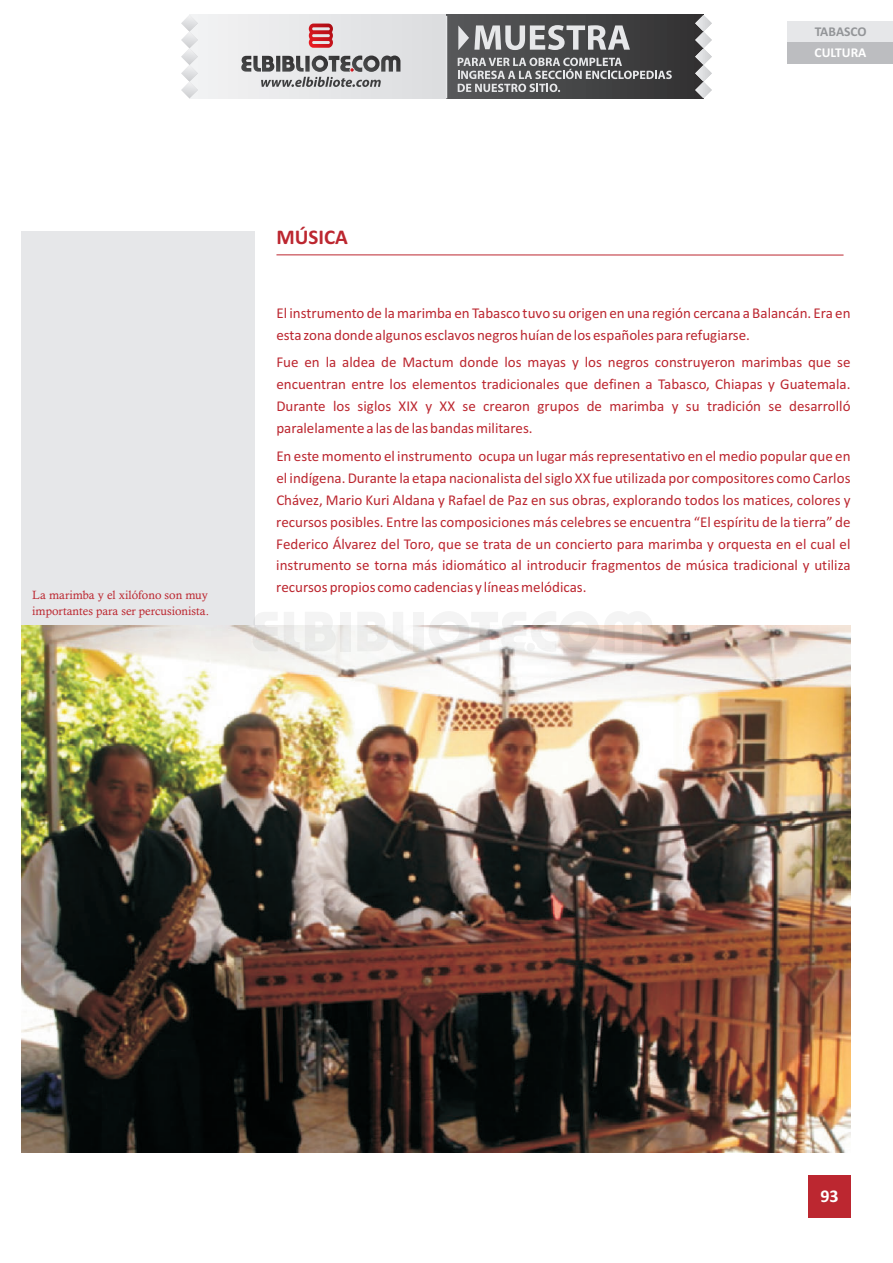
<style>
.page{position:relative;width:893px;height:1263px;background:#fff}
.page>*{position:absolute;margin:0;border:0;box-sizing:border-box;transform-origin:0 0}
.t1{font:700 21px "Calibri";color:#bc2730}
.t2{font:700 18px "Calibri";color:#fff}
.t3{font:15px/21.9px "Calibri";color:#bc2730;text-align:justify}
.t4{font:700 13.5px "Calibri";color:#939598}
.t5{font:700 13.5px "Calibri";color:#fff}
.t6{font:12px/16.6px "Calisto";color:#bc2730}
</style>
<div class="page">
<div style="left:21px;top:231px;width:234px;height:921px;background:#e6e7e9"></div>
<div style="left:808px;top:1175px;width:42px;height:43px;background:#bc2730"></div>
<hr style="left:276px;top:255px;width:567px;height:1px;background:#bc2730">
<div style="left:787px;top:21px;width:106px;height:21px;background:#e6e7e9"></div>
<div style="left:787px;top:42px;width:106px;height:22px;background:#bcbdc0"></div>
<img style="left:21px;top:625px;width:830px;height:527px">
<div style="left:189px;top:15px;width:514px;height:83px;background:#e6e7e9"></div>
<svg style="left:249px;top:612px;width:29px;height:39px"></svg>
<svg style="left:284px;top:612px;width:56px;height:39px"></svg>
<div style="left:340px;top:612px;width:11px;height:39px;background:#eceded"></div>
<svg style="left:357px;top:612px;width:52px;height:39px"></svg>
<svg style="left:413px;top:612px;width:11px;height:39px"></svg>
<svg style="left:429px;top:612px;width:223px;height:40px"></svg>
<div style="left:446px;top:15px;width:257px;height:83px;background:linear-gradient(to right,#5a5b5d,#323232)"></div>
<svg style="left:181px;top:15px;width:17px;height:83px"></svg>
<svg style="left:695px;top:15px;width:17px;height:83px"></svg>
<svg style="left:309px;top:24px;width:24px;height:24px"></svg>
<svg style="left:241px;top:56px;width:159px;height:31px"></svg>
<svg style="left:458px;top:58px;width:214px;height:34px"></svg>
<svg style="left:458px;top:25px;width:172px;height:25px"></svg>
<hr style="left:446px;top:16px;width:1px;height:82px;background:#e6e7e9">
<p class="t6" style="left:32px;top:587px;width:178px">La marimba y el xilófono son muy importantes para ser percusionista.</p>
<h1 class="t1" style="left:276px;top:228px;width:73px">MÚSICA</h1>
<p class="t4" style="left:815px;top:26px;width:53px">TABASCO</p>
<p class="t5" style="left:814px;top:47px;width:53px">CULTURA</p>
<p class="t3" style="left:276px;top:303px;width:576px">El instrumento de la marimba en Tabasco tuvo su origen en una región cercana a Balancán. Era en esta zona donde algunos esclavos negros huían de los españoles para refugiarse.</p>
<p class="t3" style="left:276px;top:352px;width:576px">Fue en la aldea de Mactum donde los mayas y los negros construyeron marimbas que se encuentran entre los elementos tradicionales que definen a Tabasco, Chiapas y Guatemala.<br>Durante los siglos XIX y XX se crearon grupos de marimba y su tradición se desarrolló paralelamente a las de las bandas militares.</p>
<p class="t3" style="left:276px;top:446px;width:576px">En este momento el instrumento ocupa un lugar más representativo en el medio popular que en el indígena. Durante la etapa nacionalista del siglo XX fue utilizada por compositores como Carlos Chávez, Mario Kuri Aldana y Rafael de Paz en sus obras, explorando todos los matices, colores y recursos posibles. Entre las composiciones más celebres se encuentra “El espíritu de la tierra” de Federico Álvarez del Toro, que se trata de un concierto para marimba y orquesta en el cual el instrumento se torna más idiomático al introducir fragmentos de música tradicional y utiliza recursos propios como cadencias y líneas melódicas.</p>
<p class="t2" style="left:820px;top:1189px;width:20px">93</p>
</div>
